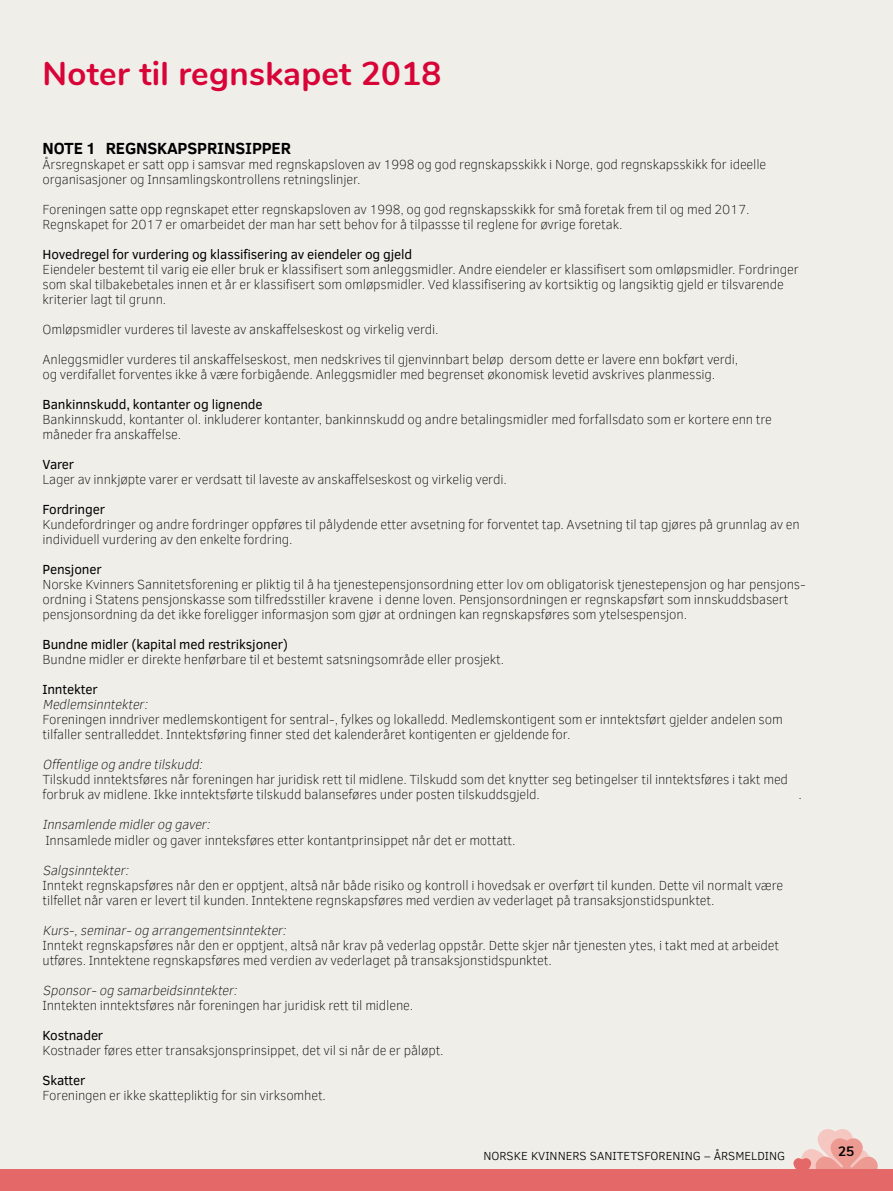
<style>
.page{position:relative;width:893px;height:1191px;background:#f0eee9}
.page>*{position:absolute;margin:0;border:0;box-sizing:border-box;transform-origin:0 0}
.t1{font:700 33px "Nunito";letter-spacing:.01em;color:#d80337}
.t2{font:700 16.5px "Clear Sans";letter-spacing:-.01em;color:#000}
.t3{font:100 13.5px/15px "Clear Sans";letter-spacing:-.01em;color:#000}
.t4{font:13.5px "Clear Sans";letter-spacing:-.01em;color:#000}
.t5{font:italic 100 13.5px "Clear Sans";color:#000}
.t6{font:700 13.5px "Nunito";color:#000}
.t7{font:300 12px "Clear Sans";color:#000}
</style>
<div class="page">
<svg style="left:793px;top:1129px;width:85px;height:40px"></svg>
<div style="left:0;top:1169px;width:893px;height:22px;background:#e46867"></div>
<h1 class="t1" style="left:43px;top:49px;width:400px">Noter til regnskapet 2018</h1>
<p class="t2" style="left:43px;top:136px;width:250px">NOTE 1 REGNSKAPSPRINSIPPER</p>
<p class="t3" style="left:43px;top:157px;width:725px">Årsregnskapet er satt opp i samsvar med regnskapsloven av 1998 og god regnskapsskikk i Norge, god regnskapsskikk for ideelle organisasjoner og Innsamlingskontrollens retningslinjer.</p>
<p class="t3" style="left:43px;top:202px;width:709px">Foreningen satte opp regnskapet etter regnskapsloven av 1998, og god regnskapsskikk for små foretak frem til og med 2017.<br>Regnskapet for 2017 er omarbeidet der man har sett behov for å tilpassse til reglene for øvrige foretak.</p>
<p class="t4" style="left:43px;top:246px;width:371px">Hovedregel for vurdering og klassifisering av eiendeler og gjeld</p>
<p class="t3" style="left:43px;top:262px;width:758px">Eiendeler bestemt til varig eie eller bruk er klassifisert som anleggsmidler. Andre eiendeler er klassifisert som omløpsmidler. Fordringer som skal tilbakebetales innen et år er klassifisert som omløpsmidler. Ved klassifisering av kortsiktig og langsiktig gjeld er tilsvarende kriterier lagt til grunn.</p>
<p class="t3" style="left:43px;top:322px;width:398px">Omløpsmidler vurderes til laveste av anskaffelseskost og virkelig verdi.</p>
<p class="t3" style="left:43px;top:352px;width:697px">Anleggsmidler vurderes til anskaffelseskost, men nedskrives til gjenvinnbart beløp dersom dette er lavere enn bokført verdi, og verdifallet forventes ikke å være forbigående. Anleggsmidler med begrenset økonomisk levetid avskrives planmessig.</p>
<p class="t4" style="left:43px;top:396px;width:222px">Bankinnskudd, kontanter og lignende</p>
<p class="t3" style="left:43px;top:412px;width:731px">Bankinnskudd, kontanter ol. inkluderer kontanter, bankinnskudd og andre betalingsmidler med forfallsdato som er kortere enn tre måneder fra anskaffelse.</p>
<p class="t4" style="left:43px;top:456px;width:33px">Varer</p>
<p class="t3" style="left:43px;top:472px;width:466px">Lager av innkjøpte varer er verdsatt til laveste av anskaffelseskost og virkelig verdi.</p>
<p class="t4" style="left:43px;top:501px;width:64px">Fordringer</p>
<p class="t3" style="left:43px;top:517px;width:759px">Kundefordringer og andre fordringer oppføres til pålydende etter avsetning for forventet tap. Avsetning til tap gjøres på grunnlag av en individuell vurdering av den enkelte fordring.</p>
<p class="t4" style="left:43px;top:561px;width:61px">Pensjoner</p>
<p class="t3" style="left:43px;top:577px;width:765px">Norske Kvinners Sannitetsforening er pliktig til å ha tjenestepensjonsordning etter lov om obligatorisk tjenestepensjon og har pensjons&shy;ordning i Statens pensjonskasse som tilfredsstiller kravene i denne loven. Pensjonsordningen er regnskapsført som innskuddsbasert pensjonsordning da det ikke foreligger informasjon som gjør at ordningen kan regnskapsføres som ytelsespensjon.</p>
<p class="t4" style="left:43px;top:636px;width:247px">Bundne midler (kapital med restriksjoner)</p>
<p class="t3" style="left:43px;top:652px;width:463px">Bundne midler er direkte henførbare til et bestemt satsningsområde eller prosjekt.</p>
<p class="t4" style="left:43px;top:680px;width:57px">Inntekter</p>
<p class="t5" style="left:43px;top:696px;width:110px">Medlemsinntekter:</p>
<p class="t3" style="left:43px;top:712px;width:742px">Foreningen inndriver medlemskontigent for sentral-, fylkes og lokalledd. Medlemskontigent som er inntektsført gjelder andelen som tilfaller sentralleddet. Inntektsføring finner sted det kalenderåret kontigenten er gjeldende for.</p>
<p class="t5" style="left:43px;top:756px;width:164px">Offentlige og andre tilskudd:</p>
<p class="t3" style="left:43px;top:772px;width:747px">Tilskudd inntektsføres når foreningen har juridisk rett til midlene. Tilskudd som det knytter seg betingelser til inntektsføres i takt med forbruk av midlene. Ikke inntektsførte tilskudd balanseføres under posten tilskuddsgjeld.</p>
<p class="t3" style="left:799px;top:787px;width:5px">.</p>
<p class="t5" style="left:43px;top:816px;width:172px">Innsamlende midlerog gaver:</p>
<p class="t3" style="left:45px;top:832px;width:472px">Innsamlede midler og gaver innteksføres etter kontantprinsippet når det er mottatt.</p>
<p class="t5" style="left:43px;top:861px;width:91px">Salgsinntekter:</p>
<p class="t3" style="left:43px;top:877px;width:742px">Inntekt regnskapsføres når den er opptjent, altså når både risiko og kontroll i hovedsak er overført til kunden. Dette vil normalt være tilfellet når varen er levert til kunden. Inntektene regnskapsføres med verdien av vederlaget på transaksjonstidspunktet.</p>
<p class="t5" style="left:43px;top:921px;width:248px">Kurs-,seminar-og arrangementsinntekter:</p>
<p class="t3" style="left:43px;top:937px;width:738px">Inntekt regnskapsføres når den er opptjent, altså når krav på vederlag oppstår. Dette skjer når tjenesten ytes, i takt med at arbeidet utføres. Inntektene regnskapsføres med verdien av vederlaget på transaksjonstidspunktet.</p>
<p class="t5" style="left:43px;top:981px;width:199px">Sponsor-og samarbeidsinntekter:</p>
<p class="t3" style="left:43px;top:997px;width:372px">Inntekten inntektsføres når foreningen har juridisk rett til midlene.</p>
<p class="t4" style="left:43px;top:1026px;width:62px">Kostnader</p>
<p class="t3" style="left:43px;top:1042px;width:403px">Kostnader føres etter transaksjonsprinsippet, det vil si når de er påløpt.</p>
<p class="t4" style="left:43px;top:1071px;width:44px">Skatter</p>
<p class="t3" style="left:43px;top:1087px;width:285px">Foreningen er ikke skattepliktig for sin virksomhet.</p>
<p class="t7" style="left:483px;top:1148px;width:303px">NORSKE KVINNERS SANITETSFORENING – ÅRSMELDING</p>
<p class="t6" style="left:838px;top:1141px;width:18px">25</p>
</div>
